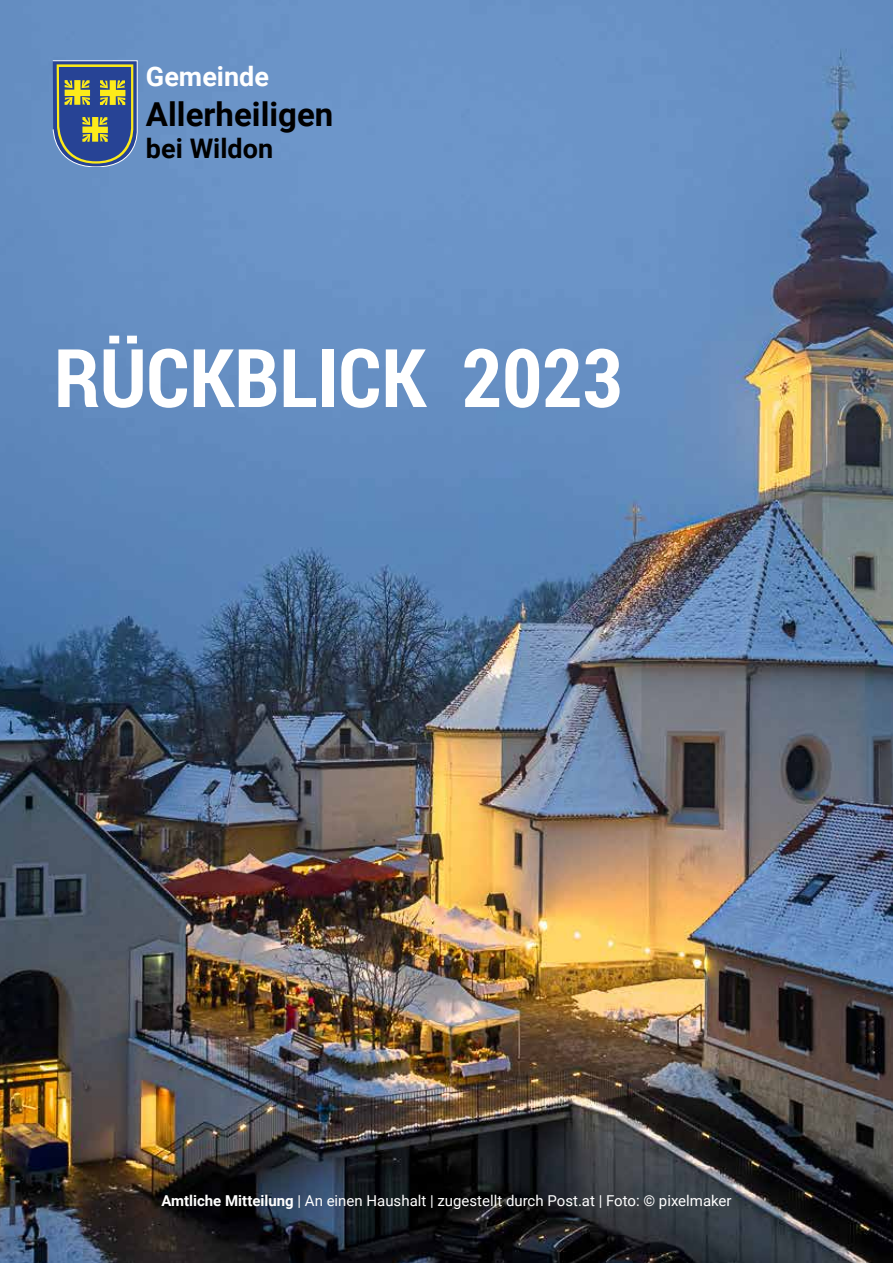
<style>
.page{position:relative;width:893px;height:1263px;background:#fff}
.page>*{position:absolute;margin:0;border:0;box-sizing:border-box;transform-origin:0 0}
.t1{font:700 81px "Roboto Condensed";color:#fff}
.t2{font:700 33px "Roboto";color:#000}
.t3{font:700 27px "Roboto";color:#000}
.t4{font:700 27px "Roboto";color:#fff}
.t5{font:15px "Roboto";color:#fff}
.s1{font-weight:700}
</style>
<div class="page">
<img style="left:0;top:0;width:893px;height:1263px">
<svg style="left:53px;top:61px;width:84px;height:106px;background:#60727c"></svg>
<h3 class="t4" style="left:146px;top:57px;width:125px">Gemeinde</h3>
<h2 class="t2" style="left:146px;top:91px;width:189px">Allerheiligen</h2>
<h3 class="t3" style="left:146px;top:129px;width:129px">bei Wildon</h3>
<h1 class="t1" style="left:54px;top:321px;width:570px">RÜCKBLICK 2023</h1>
<p class="t5" style="left:161px;top:1190px;width:572px"><span class="s1">Amtliche Mitteilung</span> | An einen Haushalt | zugestellt durch Post.at | Foto: © pixelmaker</p>
</div>
